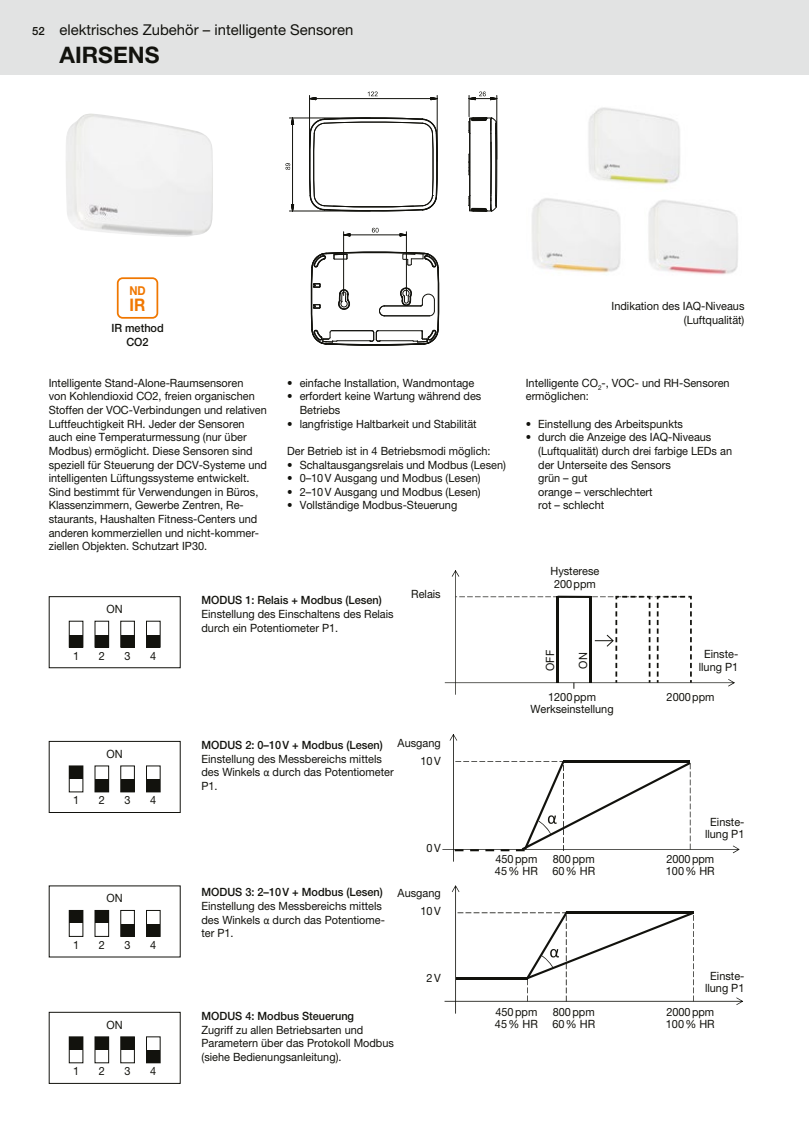
<style>
.page{position:relative;width:809px;height:1141px;background:#fff}
.page>*{position:absolute;margin:0;border:0;box-sizing:border-box;transform-origin:0 0}
.t1{font:700 22.75px "Helvetica Neue LT Pro";color:#12120d}
.t2{font:700 17.32px "Helvetica Neue LT Pro";color:#f07700;scale:.9 1}
.t3{font:14.88px "Helvetica Neue LT Pro";color:#12120d}
.t4{font:700 12.25px "Helvetica Neue LT Pro";color:#f07700;scale:.9 1}
.t5{font:11.38px/13.7px "Helvetica Neue LT Pro";color:#12120d;scale:.96 1}
.t6{font:500 11.38px/13.7px "Helvetica Neue LT Pro";color:#12120d;text-align:center;scale:.96 1}
.t7{font:500 11.38px "Helvetica Neue LT Pro";color:#12120d}
.s1{font-family:"Calibri"}
</style>
<div class="page">
<div style="left:0;top:0;width:809px;height:74px;background:#e2e3e3"></div>
<div style="left:49px;top:596px;width:132px;height:72px;border:1px solid #12120d"></div>
<div style="left:69px;top:621px;width:14px;height:27px;border:1px solid #12120d"></div>
<div style="left:69px;top:635px;width:14px;height:12px;background:#12120d"></div>
<div style="left:95px;top:621px;width:14px;height:27px;border:1px solid #12120d"></div>
<div style="left:95px;top:635px;width:14px;height:12px;background:#12120d"></div>
<div style="left:120px;top:621px;width:15px;height:27px;border:1px solid #12120d"></div>
<div style="left:121px;top:635px;width:13px;height:12px;background:#12120d"></div>
<div style="left:146px;top:621px;width:15px;height:27px;border:1px solid #12120d"></div>
<div style="left:146px;top:635px;width:14px;height:12px;background:#12120d"></div>
<div style="left:49px;top:741px;width:132px;height:72px;border:1px solid #12120d"></div>
<div style="left:69px;top:765px;width:14px;height:27px;border:1px solid #12120d"></div>
<div style="left:69px;top:766px;width:14px;height:12px;background:#12120d"></div>
<div style="left:95px;top:765px;width:14px;height:27px;border:1px solid #12120d"></div>
<div style="left:95px;top:780px;width:14px;height:12px;background:#12120d"></div>
<div style="left:120px;top:765px;width:15px;height:27px;border:1px solid #12120d"></div>
<div style="left:121px;top:780px;width:13px;height:12px;background:#12120d"></div>
<div style="left:146px;top:765px;width:15px;height:27px;border:1px solid #12120d"></div>
<div style="left:146px;top:780px;width:14px;height:12px;background:#12120d"></div>
<div style="left:69px;top:910px;width:14px;height:27px;border:1px solid #12120d"></div>
<div style="left:69px;top:910px;width:14px;height:13px;background:#12120d"></div>
<div style="left:95px;top:910px;width:14px;height:27px;border:1px solid #12120d"></div>
<div style="left:95px;top:911px;width:14px;height:12px;background:#12120d"></div>
<div style="left:120px;top:910px;width:15px;height:27px;border:1px solid #12120d"></div>
<div style="left:121px;top:924px;width:13px;height:12px;background:#12120d"></div>
<div style="left:146px;top:910px;width:15px;height:27px;border:1px solid #12120d"></div>
<div style="left:146px;top:924px;width:14px;height:12px;background:#12120d"></div>
<div style="left:49px;top:1012px;width:132px;height:72px;border:1px solid #12120d"></div>
<div style="left:69px;top:1036px;width:14px;height:27px;border:1px solid #12120d"></div>
<div style="left:69px;top:1037px;width:14px;height:12px;background:#12120d"></div>
<div style="left:95px;top:1036px;width:14px;height:27px;border:1px solid #12120d"></div>
<div style="left:95px;top:1037px;width:14px;height:12px;background:#12120d"></div>
<div style="left:120px;top:1036px;width:15px;height:27px;border:1px solid #12120d"></div>
<div style="left:121px;top:1037px;width:13px;height:12px;background:#12120d"></div>
<div style="left:146px;top:1050px;width:14px;height:13px;background:#12120d"></div>
<svg style="left:442px;top:734px;width:297px;height:128px"></svg>
<svg style="left:444px;top:885px;width:299px;height:129px"></svg>
<svg style="left:445px;top:570px;width:290px;height:125px"></svg>
<img style="left:66px;top:114px;width:147px;height:123px">
<hr style="left:343px;top:232px;width:1px;height:63px;background:#12120d">
<svg style="left:371px;top:228px;width:7px;height:5px"></svg>
<svg style="left:311px;top:249px;width:128px;height:97px"></svg>
<svg style="left:400px;top:233px;width:6px;height:4px"></svg>
<hr style="left:343px;top:235px;width:63px;height:1px;background:#12120d">
<hr style="left:406px;top:232px;width:1px;height:63px;background:#12120d">
<svg style="left:285px;top:163px;width:6px;height:7px"></svg>
<svg style="left:368px;top:91px;width:9px;height:5px"></svg>
<svg style="left:309px;top:113px;width:128px;height:99px"></svg>
<hr style="left:289px;top:118px;width:81px;height:1px;background:#12120d">
<hr style="left:289px;top:211px;width:81px;height:1px;background:#12120d">
<hr style="left:292px;top:118px;width:1px;height:93px;background:#12120d">
<svg style="left:291px;top:118px;width:3px;height:7px"></svg>
<svg style="left:291px;top:205px;width:3px;height:6px"></svg>
<hr style="left:309px;top:95px;width:1px;height:66px;background:#12120d">
<hr style="left:437px;top:95px;width:1px;height:66px;background:#12120d">
<hr style="left:309px;top:98px;width:128px;height:1px;background:#12120d">
<svg style="left:310px;top:97px;width:6px;height:3px"></svg>
<svg style="left:431px;top:97px;width:6px;height:3px"></svg>
<svg style="left:468px;top:91px;width:29px;height:121px"></svg>
<div style="left:117px;top:277px;width:41px;height:42px;border:2px solid #f07700;border-radius:5px"></div>
<img style="left:588px;top:107px;width:92px;height:78px">
<img style="left:532px;top:198px;width:89px;height:75px">
<img style="left:648px;top:200px;width:90px;height:75px">
<p class="t7" style="left:32px;top:25px;width:14px">52</p>
<h3 class="t3" style="left:60px;top:21px;width:295px">elektrisches Zubehör – intelligente Sensoren</h3>
<h1 class="t1" style="left:60px;top:41px;width:101px">AIRSENS</h1>
<p class="t4" style="left:129px;top:283px;width:20px">ND</p>
<h2 class="t2" style="left:130px;top:294px;width:19px">IR</h2>
<p class="t6" style="left:111px;top:321px;width:56px">IR method<br>CO2</p>
<p class="t5" style="left:49px;top:376px;width:229px">Intelligente Stand-Alone-Raumsensoren<br>von Kohlendioxid CO2, freien organischen Stoffen der VOC-Verbindungen und relativen Luftfeuchtigkeit RH. Jeder der Sensoren auch eine Temperaturmessung (nur über Modbus) ermöglicht. Diese Sensoren sind speziell für Steuerung der DCV-Systeme und intelligenten Lüftungssysteme entwickelt.<br>Sind bestimmt für Verwendungen in Büros, Klassenzimmern, Gewerbe Zentren, Re&shy;staurants, Haushalten Fitness-Centers und anderen kommerziellen und nicht-kommer&shy;ziellen Objekten. Schutzart IP30.</p>
<p class="t5" style="left:287px;top:376px;width:196px">• einfache Installation, Wandmontage</p>
<p class="t5" style="left:300px;top:389px;width:191px;text-indent:-12px">• erfordert keine Wartung während des<br>Betriebs</p>
<p class="t5" style="left:287px;top:417px;width:199px">• langfristige Haltbarkeit und Stabilität</p>
<p class="t5" style="left:287px;top:444px;width:213px">Der Betrieb ist in 4 Betriebsmodi möglich:</p>
<p class="t5" style="left:287px;top:457px;width:229px">• Schaltausgangsrelais und Modbus (Lesen)</p>
<p class="t5" style="left:287px;top:471px;width:203px">• 0–10V Ausgang und Modbus (Lesen)</p>
<p class="t5" style="left:287px;top:485px;width:203px">• 2–10V Ausgang und Modbus (Lesen)</p>
<p class="t5" style="left:287px;top:498px;width:179px">• Vollständige Modbus-Steuerung</p>
<p class="t5" style="left:107px;top:602px;width:18px">ON</p>
<p class="t5" style="left:73px;top:649px;width:8px">1</p>
<p class="t5" style="left:99px;top:649px;width:8px">2</p>
<p class="t5" style="left:124px;top:649px;width:8px">3</p>
<p class="t5" style="left:150px;top:649px;width:8px">4</p>
<p class="t5" style="left:107px;top:747px;width:18px">ON</p>
<p class="t5" style="left:73px;top:793px;width:8px">1</p>
<p class="t5" style="left:99px;top:793px;width:8px">2</p>
<p class="t5" style="left:124px;top:793px;width:8px">3</p>
<p class="t5" style="left:150px;top:793px;width:8px">4</p>
<p class="t6" style="left:201px;top:593px;width:189px">MODUS 1: Relais + Modbus (Lesen)</p>
<p class="t5" style="left:201px;top:607px;width:202px">Einstellung des Einschaltens des Relais durch ein Potentiometer P1.</p>
<p class="t5" style="left:411px;top:587px;width:32px">Relais</p>
<p class="t5" style="left:397px;top:736px;width:46px">Ausgang</p>
<p class="t6" style="left:201px;top:738px;width:190px">MODUS 2: 0–10V + Modbus (Lesen)</p>
<p class="t5" style="left:201px;top:752px;width:202px">Einstellung des Messbereichs mittels des Winkels <span class="s1">α</span> durch das Potentiometer<br>P1.</p>
<p class="t5" style="left:420px;top:754px;width:23px">10V</p>
<p class="t5" style="left:426px;top:841px;width:16px">0V</p>
<p class="t5" style="left:611px;top:299px;width:140px;text-align:right">Indikation des IAQ-Niveaus (Luftqualität)</p>
<p class="t5" style="left:526px;top:376px;width:214px">Intelligente CO<sub>2</sub>-, VOC- und RH-Sensoren ermöglichen:</p>
<p class="t5" style="left:526px;top:417px;width:165px">• Einstellung des Arbeitspunkts</p>
<p class="t5" style="left:538px;top:430px;width:203px;text-indent:-12px">• durch die Anzeige des IAQ-Niveaus (Luftqualität) durch drei farbige LEDs an der Unterseite des Sensors<br>grün – gut<br>orange – verschlechtert<br>rot – schlecht</p>
<p class="t5" style="left:550px;top:565px;width:52px;line-height:12.2px;text-align:center">Hysterese<br>200ppm</p>
<p class="t5" style="left:543px;top:671px;width:23px;rotate:-90deg">OFF</p>
<p class="t5" style="left:576px;top:669px;width:18px;rotate:-90deg">ON</p>
<p class="t5" style="left:530px;top:690px;width:88px;line-height:12.2px;text-align:center">1200ppm<br>Werkseinstellung</p>
<p class="t5" style="left:698px;top:648px;width:43px;line-height:12.2px;text-align:center">Einste&shy;llung P1</p>
<p class="t5" style="left:666px;top:690px;width:51px">2000ppm</p>
<p class="t5" style="left:705px;top:815px;width:43px;line-height:12.2px;text-align:center">Einste&shy;llung P1</p>
<p class="t5" style="left:107px;top:891px;width:18px">ON</p>
<p class="t5" style="left:73px;top:938px;width:8px">1</p>
<p class="t5" style="left:99px;top:938px;width:8px">2</p>
<p class="t5" style="left:124px;top:938px;width:8px">3</p>
<p class="t5" style="left:150px;top:938px;width:8px">4</p>
<p class="t5" style="left:107px;top:1018px;width:18px">ON</p>
<p class="t5" style="left:73px;top:1064px;width:8px">1</p>
<p class="t5" style="left:99px;top:1064px;width:8px">2</p>
<p class="t5" style="left:124px;top:1064px;width:8px">3</p>
<p class="t5" style="left:150px;top:1064px;width:8px">4</p>
<p class="t6" style="left:201px;top:885px;width:190px">MODUS 3: 2–10V + Modbus (Lesen)</p>
<p class="t5" style="left:201px;top:899px;width:193px">Einstellung des Messbereichs mittels des Winkels <span class="s1">α</span> durch das Potentiome&shy;ter P1.</p>
<p class="t5" style="left:397px;top:886px;width:46px">Ausgang</p>
<p class="t5" style="left:420px;top:904px;width:23px">10V</p>
<p class="t5" style="left:426px;top:971px;width:16px">2V</p>
<p class="t6" style="left:201px;top:1009px;width:160px">MODUS 4: Modbus Steuerung</p>
<p class="t5" style="left:201px;top:1023px;width:202px">Zugriff zu allen Betriebsarten und<br>Parametern über das Protokoll Modbus (siehe Bedienungsanleitung).</p>
<p class="t5" style="left:495px;top:853px;width:46px;line-height:12.2px">450ppm<br>45% HR</p>
<p class="t5" style="left:552px;top:853px;width:46px;line-height:12.2px">800ppm<br>60% HR</p>
<p class="t5" style="left:495px;top:1005px;width:46px;line-height:12.2px">450ppm<br>45% HR</p>
<p class="t5" style="left:552px;top:1005px;width:46px;line-height:12.2px">800ppm<br>60% HR</p>
<p class="t5" style="left:666px;top:853px;width:52px;line-height:12.2px">2000ppm<br>100% HR</p>
<p class="t5" style="left:705px;top:970px;width:43px;line-height:12.2px;text-align:center">Einste&shy;llung P1</p>
<p class="t5" style="left:666px;top:1005px;width:52px;line-height:12.2px">2000ppm<br>100% HR</p>
</div>
